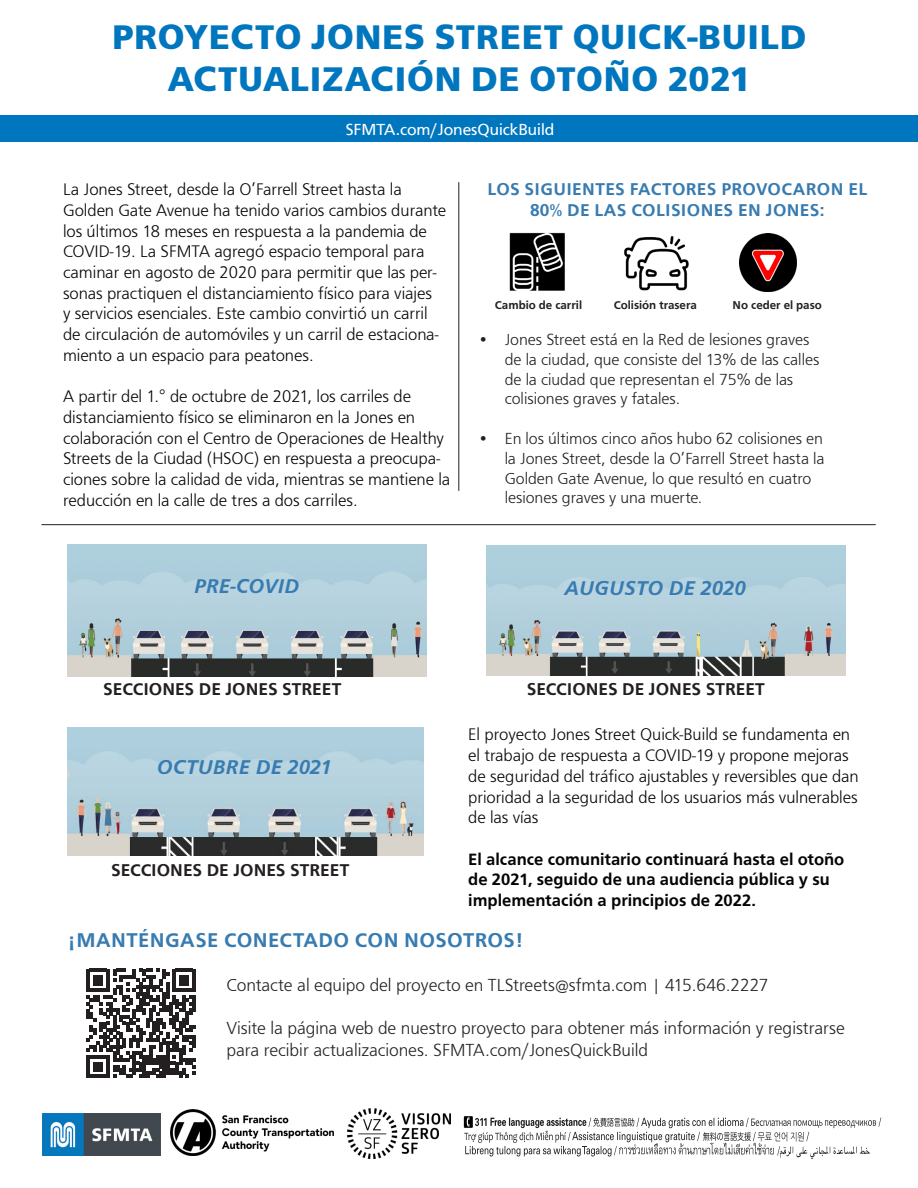
<style>
.page{position:relative;width:918px;height:1188px;background:#fff}
.page>*{position:absolute;margin:0;border:0;box-sizing:border-box;transform-origin:0 0}
.t1{font:900 36px "Graphein Pro";letter-spacing:.02em;color:#0076be}
.t2{font:italic 700 21px "Graphein Pro";letter-spacing:.02em;color:#377bb0}
.t3{font:700 21px "Graphein Pro";letter-spacing:.02em;color:#377bb0}
.t4{font:300 18px/21.6px "Graphein Pro";color:#231f20}
.t5{font:700 18px "Graphein Pro";color:#231f20}
.t6{font:700 18px/21.6px "Graphein Pro";letter-spacing:.02em;color:#377bb0;text-align:center}
.t7{font:300 17.25px/20.7px "Graphein Pro";letter-spacing:-.005em;color:#040503}
.t8{font:700 17.25px/20.7px "Graphein Pro";color:#040503}
.t9{font:300 16.5px/19.8px "Graphein Pro";letter-spacing:-.005em;color:#231f20}
.t10{font:16.5px "Graphein Pro";color:#fff}
.t11{font:700 12px "Graphein Pro";color:#231f20}
</style>
<div class="page">
<div style="left:0;top:115px;width:918px;height:27px;background:#0076be"></div>
<img style="left:42px;top:1114px;width:118px;height:41px">
<img style="left:348px;top:1109px;width:103px;height:50px">
<img style="left:739px;top:234px;width:58px;height:58px">
<hr style="left:41px;top:524px;width:835px;height:1px;background:#231f20">
<hr style="left:459px;top:182px;width:1px;height:309px;background:#231f20">
<svg style="left:464px;top:1116px;width:417px;height:43px"></svg>
<img style="left:624px;top:236px;width:65px;height:55px">
<img style="left:170px;top:1110px;width:163px;height:45px">
<svg style="left:86px;top:969px;width:110px;height:109px"></svg>
<img style="left:510px;top:232px;width:54px;height:59px">
<img style="left:486px;top:545px;width:359px;height:130px">
<img style="left:68px;top:544px;width:358px;height:132px">
<img style="left:67px;top:728px;width:357px;height:127px">
<p class="t1" style="left:112px;top:16px;width:696px">PROYECTO JONES STREET QUICK-BUILD</p>
<p class="t1" style="left:168px;top:58px;width:585px">ACTUALIZACIÓN DE OTOÑO 2021</p>
<p class="t10" style="left:346px;top:120px;width:210px">SFMTA.com/JonesQuickBuild</p>
<p class="t7" style="left:63px;top:179px;width:385px">La Jones Street, desde la O’Farrell Street hasta la Golden Gate Avenue ha tenido varios cambios durante los últimos 18 meses en respuesta a la pandemia de COVID-19. La SFMTA agregó espacio temporal para caminar en agosto de 2020 para permitir que las per&shy;sonas practiquen el distanciamiento físico para viajes<br>y servicios esenciales. Este cambio convirtió un carril de circulación de automóviles y un carril de estaciona&shy;miento a un espacio para peatones.</p>
<p class="t7" style="left:63px;top:386px;width:389px">A partir del 1.° de octubre de 2021, los carriles de distanciamiento físico se eliminaron en la Jones en colaboración con el Centro de Operaciones de Healthy Streets de la Ciudad (HSOC) en respuesta a preocupa&shy;ciones sobre la calidad de vida, mientras se mantiene la reducción en la calle de tres a dos carriles.</p>
<p class="t6" style="left:487px;top:178px;width:381px">LOS SIGUIENTES FACTORES PROVOCARON EL<br>80% DE LAS COLISIONES EN JONES:</p>
<p class="t11" style="left:614px;top:298px;width:85px">Colisión trasera</p>
<p class="t11" style="left:733px;top:298px;width:91px">No ceder el paso</p>
<p class="t9" style="left:505px;top:330px;width:316px;text-indent:-27px">• Jones Street está en la Red de lesiones graves de la ciudad, que consiste del 13% de las calles de la ciudad que representan el 75% de las colisiones graves y fatales.</p>
<p class="t9" style="left:505px;top:429px;width:321px;text-indent:-27px">• En los últimos cinco años hubo 62 colisiones en la Jones Street, desde la O’Farrell Street hasta la Golden Gate Avenue, lo que resultó en cuatro lesiones graves y una muerte.</p>
<p class="t11" style="left:495px;top:298px;width:89px">Cambio de carril</p>
<p class="t2" style="left:194px;top:574px;width:106px">PRE-COVID</p>
<p class="t2" style="left:565px;top:576px;width:183px">AUGUSTO DE 2020</p>
<p class="t5" style="left:103px;top:679px;width:240px">SECCIONES DE JONES STREET</p>
<p class="t5" style="left:527px;top:679px;width:240px">SECCIONES DE JONES STREET</p>
<p class="t2" style="left:157px;top:755px;width:177px">OCTUBRE DE 2021</p>
<p class="t5" style="left:111px;top:860px;width:240px">SECCIONES DE JONES STREET</p>
<p class="t7" style="left:468px;top:725px;width:392px">El proyecto Jones Street Quick-Build se fundamenta en el trabajo de respuesta a COVID-19 y propone mejoras de seguridad del tráfico ajustables y reversibles que dan prioridad a la seguridad de los usuarios más vulnerables de las vías</p>
<p class="t8" style="left:468px;top:849px;width:378px">El alcance comunitario continuará hasta el otoño de 2021, seguido de una audiencia pública y su implementación a principios de 2022.</p>
<p class="t3" style="left:69px;top:928px;width:456px">¡MANTÉNGASE CONECTADO CON NOSOTROS!</p>
<p class="t4" style="left:226px;top:974px;width:544px">Contacte al equipo del proyecto en TLStreets@sfmta.com | 415.646.2227</p>
<p class="t4" style="left:226px;top:1017px;width:620px">Visite la página web de nuestro proyecto para obtener más información y registrarse para recibir actualizaciones. SFMTA.com/JonesQuickBuild</p>
</div>
